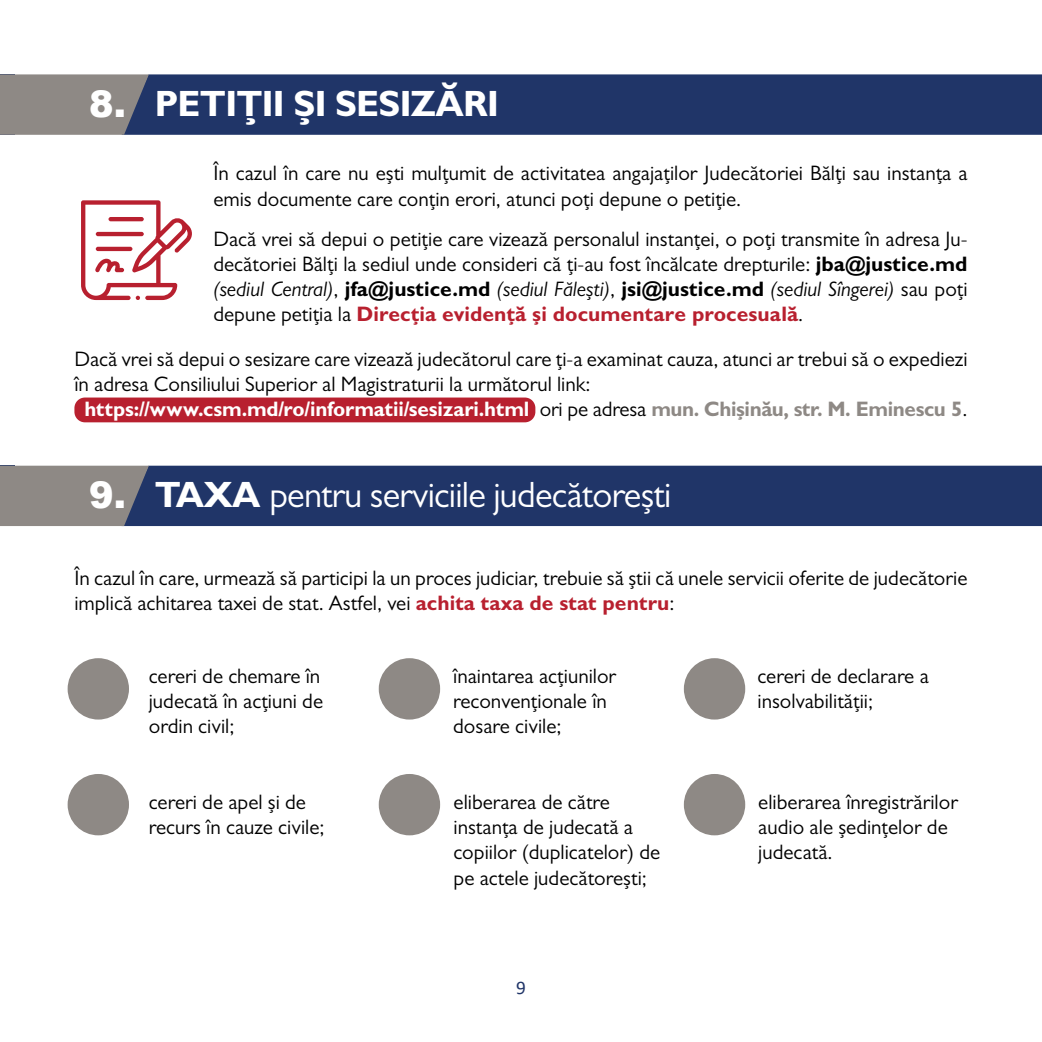
<style>
.page{position:relative;width:1042px;height:1042px;background:#fff}
.page>*{position:absolute;margin:0;border:0;box-sizing:border-box;transform-origin:0 0}
.t1{font:36.75px "Gill Sans";letter-spacing:-.02em;color:#fff}
.t2{font:700 36.75px "Gill Sans";letter-spacing:-.02em;color:#fff}
.t3{font:21px/25.2px "Gill Sans";color:#000}
.t4{font:700 21px "Gill Sans";letter-spacing:-.01em;color:#fff}
.t5{font:19.25px "Calibri";color:#203568}
.s1{font-family:"Arial";font-weight:900}
.s2{font-weight:700}
.s3{font-style:italic}
.s4{font-weight:700;color:#b8202f}
.s5{font-weight:400;color:#000}
.s6{color:#8e8985}
</style>
<div class="page">
<div style="left:149px;top:74px;width:893px;height:61px;background:#203568"></div>
<div style="left:149px;top:466px;width:893px;height:60px;background:#203568"></div>
<div style="left:74px;top:397px;width:461px;height:25px;background:#b8202f;border-radius:10px"></div>
<svg style="left:0;top:74px;width:149px;height:61px;background:#858283"></svg>
<svg style="left:0;top:466px;width:149px;height:60px;background:#848182"></svg>
<div style="left:68px;top:658px;width:61px;height:61px;background:#8e8985;border-radius:50%"></div>
<div style="left:379px;top:658px;width:61px;height:61px;background:#8e8985;border-radius:50%"></div>
<div style="left:684px;top:658px;width:61px;height:61px;background:#8e8985;border-radius:50%"></div>
<div style="left:68px;top:774px;width:61px;height:61px;background:#8e8985;border-radius:50%"></div>
<div style="left:379px;top:774px;width:61px;height:61px;background:#8e8985;border-radius:50%"></div>
<div style="left:684px;top:774px;width:61px;height:61px;background:#8e8985;border-radius:50%"></div>
<svg style="left:81px;top:200px;width:111px;height:101px"></svg>
<h1 class="t2" style="left:89px;top:81px;width:411px"><span class="s1">8.</span> PETIȚII ȘI SESIZĂRI</h1>
<p class="t3" style="left:213px;top:161px;width:756px">În cazul în care nu ești mulțumit de activitatea angajaților Judecătoriei Bălți sau instanța a emis documente care conțin erori, atunci poți depune o petiție.</p>
<p class="t3" style="left:213px;top:226px;width:756px;text-align:justify">Dacă vrei să depui o petiție care vizează personalul instanței, o poți transmite în adresa Ju&shy;decătoriei Bălți la sediul unde consideri că ți-au fost încălcate drepturile: <span class="s2">jba@justice.md </span><span class="s3">(sediul Central)</span>, <span class="s2">jfa@justice.md</span> <span class="s3">(sediul Fălești)</span>, <span class="s2">jsi@justice.md</span> <span class="s3">(sediul Sîngerei)</span> sau poți depune petiția la <span class="s4">Direcția evidență și documentare procesuală</span>.</p>
<p class="t3" style="left:74px;top:346px;width:894px">Dacă vrei să depui o sesizare care vizează judecătorul care ți-a examinat cauza, atunci ar trebui să o expediezi</p>
<p class="t3" style="left:74px;top:371px;width:517px">în adresa Consiliului Superior al Magistraturii la următorul link:</p>
<p class="t4" style="left:84px;top:396px;width:884px">https://www.csm.md/ro/informatii/sesizari.html <span class="s5">ori pe adresa</span> <span class="s6">mun. Chișinău, str. M. Eminescu 5</span><span class="s5">.</span></p>
<h1 class="t1" style="left:89px;top:474px;width:584px"><span class="s1">9.</span> <span class="s2">TAXA</span> pentru serviciile judecătorești</h1>
<p class="t3" style="left:74px;top:565px;width:894px">În cazul în care, urmează să participi la un proces judiciar, trebuie să știi că unele servicii oferite de judecătorie implică achitarea taxei de stat. Astfel, vei <span class="s4">achita taxa de stat pentru</span>:</p>
<p class="t3" style="left:149px;top:663px;width:176px">cereri de chemare în judecată în acțiuni de ordin civil;</p>
<p class="t3" style="left:453px;top:663px;width:165px">înaintarea acțiunilor reconvenționale în dosare civile;</p>
<p class="t3" style="left:757px;top:663px;width:173px">cereri de declarare a insolvabilității;</p>
<p class="t3" style="left:149px;top:789px;width:177px">cereri de apel și de recurs în cauze civile;</p>
<p class="t3" style="left:453px;top:789px;width:208px">eliberarea de către instanța de judecată a copiilor (duplicatelor) de pe actele judecătorești;</p>
<p class="t3" style="left:758px;top:789px;width:201px">eliberarea înregistrărilor audio ale ședințelor de judecată.</p>
<p class="t5" style="left:516px;top:974px;width:11px">9</p>
</div>
